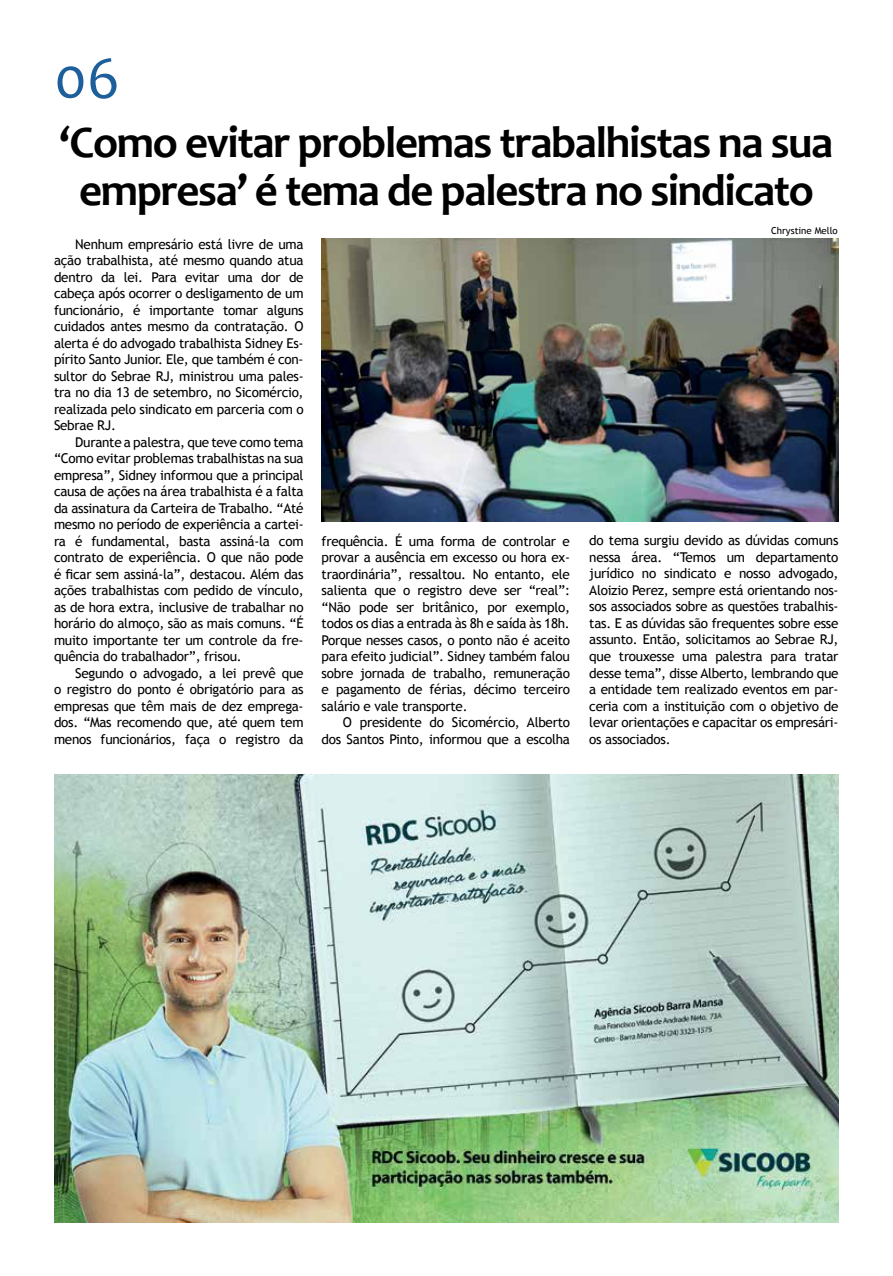
<style>
.page{position:relative;width:893px;height:1276px;background:#fff}
.page>*{position:absolute;margin:0;border:0;box-sizing:border-box;transform-origin:0 0}
.t1{font:60px "Candara";color:#1d5f9a}
.t2{font:700 45px/48px "Candara";letter-spacing:-.03em;color:#000;text-align:center}
.t3{font:13.5px/16.5px "Trebuchet MS";letter-spacing:-.02em;color:#000;text-align:justify}
.t4{font:9.6px "Trebuchet MS";color:#000}
</style>
<div class="page">
<img style="left:55px;top:774px;width:784px;height:448px">
<img style="left:322px;top:238px;width:517px;height:283px">
<h1 class="t1" style="left:54px;top:40px;width:68px">06</h1>
<h2 class="t2" style="left:60px;top:118px;width:775px">‘Como evitar problemas trabalhistas na sua empresa’ é tema de palestra no sindicato</h2>
<p class="t4" style="left:771px;top:225px;width:68px">Chrystine Mello</p>
<p class="t3" style="left:54px;top:236px;width:251px;text-indent:21px">Nenhum empresário está livre de uma ação trabalhista, até mesmo quando atua dentro da lei. Para evitar uma dor de cabeça após ocorrer o desligamento de um funcionário, é importante tomar alguns cuidados antes mesmo da contratação. O alerta é do advogado trabalhista Sidney Es&shy;pírito Santo Junior. Ele, que também é con&shy;sultor do Sebrae RJ, ministrou uma pales&shy;tra no dia 13 de setembro, no Sicomércio, realizada pelo sindicato em parceria com o Sebrae RJ.</p>
<p class="t3" style="left:54px;top:434px;width:251px;text-indent:21px">Durante a palestra, que teve como tema “Como evitar problemas trabalhistas na sua empresa”, Sidney informou que a principal causa de ações na área trabalhista é a falta da assinatura da Carteira de Trabalho. “Até mesmo no período de experiência a cartei&shy;ra é fundamental, basta assiná-la com contrato de experiência. O que não pode é ficar sem assiná-la”, destacou. Além das ações trabalhistas com pedido de vínculo, as de hora extra, inclusive de trabalhar no horário do almoço, são as mais comuns. “É muito importante ter um controle da fre&shy;quência do trabalhador”, frisou.</p>
<p class="t3" style="left:54px;top:665px;width:251px;text-indent:21px">Segundo o advogado, a lei prevê que o registro do ponto é obrigatório para as empresas que têm mais de dez emprega&shy;dos. “Mas recomendo que, até quem tem menos funcionários, faça o registro da</p>
<p class="t3" style="left:322px;top:533px;width:250px">frequência. É uma forma de controlar e provar a ausência em excesso ou hora ex&shy;traordinária”, ressaltou. No entanto, ele salienta que o registro deve ser “real”: “Não pode ser britânico, por exemplo, todos os dias a entrada às 8h e saída às 18h.<br>Porque nesses casos, o ponto não é aceito para efeito judicial”. Sidney também falou sobre jornada de trabalho, remuneração e pagamento de férias, décimo terceiro salário e vale transporte.</p>
<p class="t3" style="left:322px;top:714px;width:250px;text-align:right">O presidente do Sicomércio, Alberto dos Santos Pinto, informou que a escolha</p>
<p class="t3" style="left:589px;top:532px;width:251px">do tema surgiu devido as dúvidas comuns nessa área. “Temos um departamento jurídico no sindicato e nosso advogado, Aloizio Perez, sempre está orientando nos&shy;sos associados sobre as questões trabalhis&shy;tas. E as dúvidas são frequentes sobre esse assunto. Então, solicitamos ao Sebrae RJ, que trouxesse uma palestra para tratar desse tema”, disse Alberto, lembrando que a entidade tem realizado eventos em par&shy;ceria com a instituição com o objetivo de levar orientações e capacitar os empresári&shy;os associados.</p>
</div>
